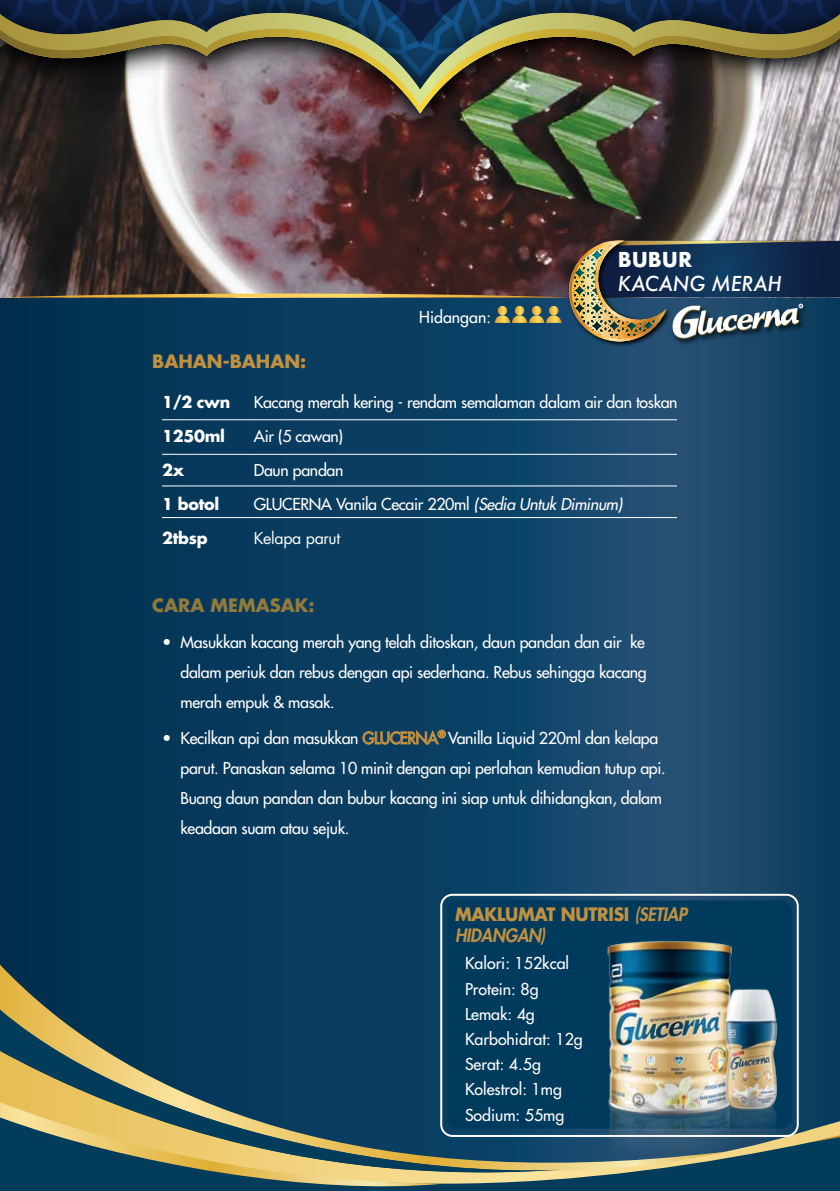
<style>
.page{position:relative;width:840px;height:1191px;background:#fff}
.page>*{position:absolute;margin:0;border:0;box-sizing:border-box;transform-origin:0 0}
.t1{font:italic 500 20px "Futura";color:#fff}
.t2{font:700 20px "Futura";color:#fff}
.t3{font:italic 800 18px/21.6px "Futura Std";letter-spacing:-.02em;color:#c19141;scale:.95 1}
.t4{font:700 18px "Futura Std";color:#c19141}
.t5{font:700 18px "Futura Std";color:#917b3c}
.t6{font:500 16px/30px "Futura Std";letter-spacing:-.02em;color:#fff}
.t7{font:500 16px/25.2px "Futura Std";color:#fff}
.t8{font:700 16px "Futura Std";letter-spacing:-.02em;color:#fff}
.t9{font:16px "Futura Std";letter-spacing:-.02em;color:#fff}
.s1{font-style:italic}
.s2{font-weight:400}
.s3{color:#c19141}
.s4{font-weight:700;font-style:normal}
</style>
<div class="page">
<img style="left:0;top:348px;width:839px;height:598px">
<svg style="left:0;top:946px;width:839px;height:32px;background:#06385a"></svg>
<svg style="left:724px;top:978px;width:115px;height:213px;background:#154760"></svg>
<svg style="left:0;top:964px;width:724px;height:227px;background:#14435d"></svg>
<svg style="left:811px;top:1135px;width:28px;height:7px"></svg>
<svg style="left:0;top:982px;width:561px;height:209px;background:#2f5660"></svg>
<svg style="left:0;top:1009px;width:561px;height:164px;background:#476361"></svg>
<img style="left:0;top:198px;width:839px;height:42px">
<img style="left:0;top:129px;width:839px;height:69px">
<img style="left:0;top:113px;width:839px;height:16px">
<img style="left:0;top:0;width:839px;height:113px">
<img style="left:498px;top:170px;width:242px;height:246px">
<img style="left:0;top:240px;width:839px;height:108px">
<div style="left:440px;top:893px;width:358px;height:244px;border:2px solid #fff;border-radius:11px"></div>
<div style="left:446px;top:900px;width:345px;height:228px;background:#003a5d;border-radius:11px"></div>
<img style="left:592px;top:941px;width:141px;height:242px">
<img style="left:723px;top:982px;width:58px;height:182px">
<svg style="left:362px;top:729px;width:83px;height:17px"></svg>
<hr style="left:162px;top:454px;width:514px;height:1px;background:#fff">
<hr style="left:162px;top:419px;width:514px;height:1px;background:#fff">
<hr style="left:162px;top:485px;width:514px;height:1px;background:#fff">
<hr style="left:162px;top:517px;width:514px;height:1px;background:#fff">
<p class="t7" style="left:419px;top:304px;width:73px">Hidangan:</p>
<p class="t2" style="left:617px;top:245px;width:76px">BUBUR</p>
<p class="t1" style="left:617px;top:270px;width:165px">KACANG MERAH</p>
<p class="t4" style="left:152px;top:349px;width:156px">BAHAN-BAHAN:</p>
<p class="t8" style="left:162px;top:391px;width:69px">1/2 cwn</p>
<p class="t6" style="left:254px;top:387px;width:425px">Kacang merah kering - rendam semalaman dalam air dan toskan</p>
<p class="t8" style="left:162px;top:425px;width:64px">1250ml</p>
<p class="t6" style="left:254px;top:421px;width:91px">Air (5 cawan)</p>
<p class="t8" style="left:162px;top:459px;width:23px">2x</p>
<p class="t6" style="left:254px;top:455px;width:91px">Daun pandan</p>
<p class="t8" style="left:162px;top:493px;width:59px">1 botol</p>
<p class="t6" style="left:254px;top:489px;width:370px">GLUCERNA Vanila Cecair 220ml <span class="s1">(Sedia Untuk Diminum)</span></p>
<p class="t8" style="left:162px;top:527px;width:47px">2tbsp</p>
<p class="t9" style="left:254px;top:528px;width:88px">Kelapa parut</p>
<p class="t5" style="left:152px;top:593px;width:164px">CARA MEMASAK:</p>
<p class="t6" style="left:180px;top:627px;width:467px;text-indent:-18px"><span class="s2">•</span> Masukkan kacang merah yang telah ditoskan, daun pandan dan air ke dalam periuk dan rebus dengan api sederhana. Rebus sehingga kacang merah empuk &amp; masak.</p>
<p class="t6" style="left:180px;top:723px;width:486px;text-indent:-18px"><span class="s2">•</span> Kecilkan api dan masukkan <span class="s3">GLUCERNA</span><sup>®</sup> Vanilla Liquid 220ml dan kelapa parut. Panaskan selama 10 minit dengan api perlahan kemudian tutup api.<br>Buang daun pandan dan bubur kacang ini siap untuk dihidangkan, dalam keadaan suam atau sejuk.</p>
<p class="t3" style="left:455px;top:903px;width:245px"><span class="s4">MAKLUMAT NUTRISI</span> (SETIAP<br>HIDANGAN)</p>
<p class="t7" style="left:465px;top:951px;width:119px">Kalori: 152kcal<br>Protein: 8g<br>Lemak: 4g<br>Karbohidrat: 12g<br>Serat: 4.5g<br>Kolestrol: 1mg<br>Sodium: 55mg</p>
</div>
